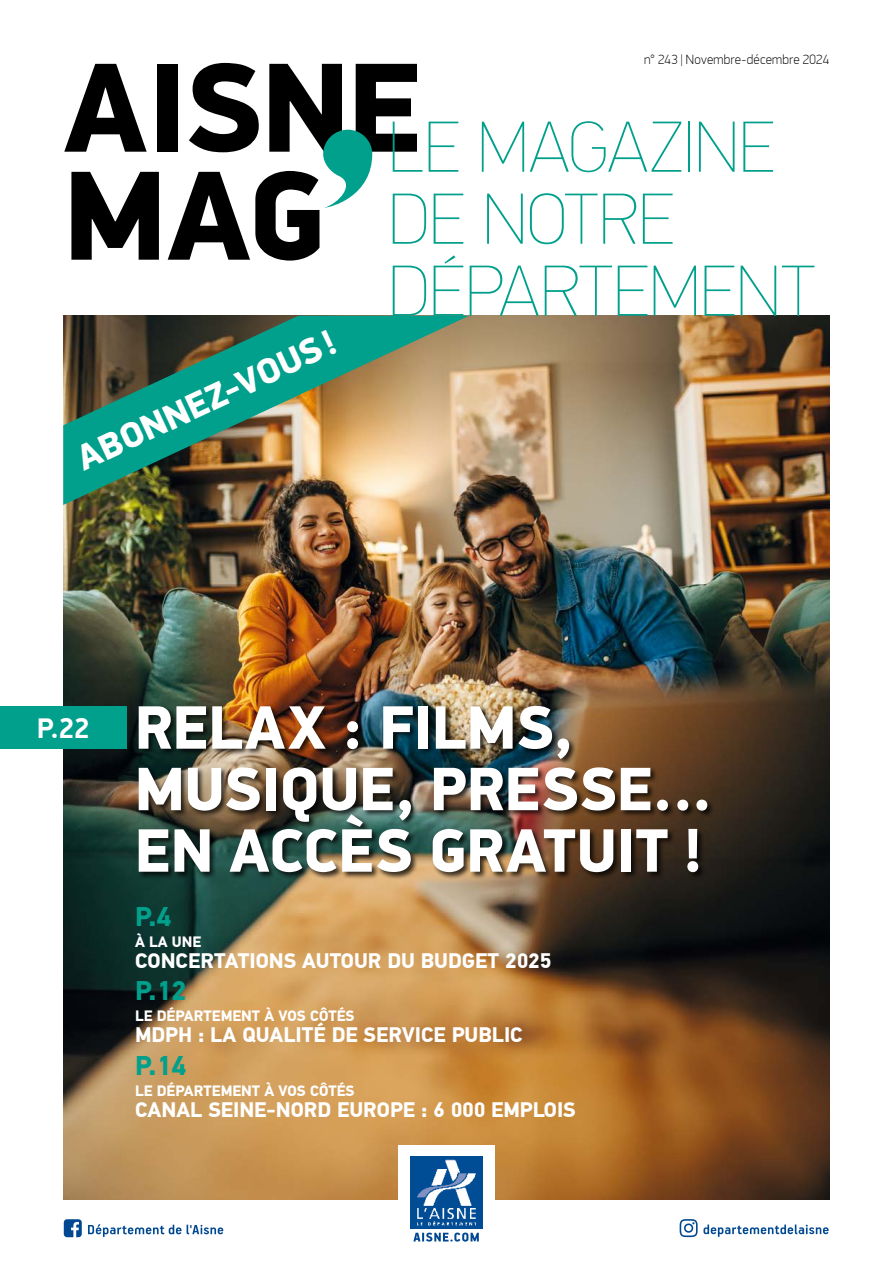
<style>
.page{position:relative;width:893px;height:1263px;background:#fff}
.page>*{position:absolute;margin:0;border:0;box-sizing:border-box;transform-origin:0 0}
.t1{font:900 127.5px/108px "PF Din Display Pro";letter-spacing:-.015em;color:#000}
.t2{font:100 72px/72px "PF Din Text Pro";letter-spacing:-.025em;color:#00a08c}
.t3{font:900 61.5px/61.5px "PF Din Display Pro";color:#fff}
.t4{font:900 36px "PF Din Display Pro";color:#fff}
.t5{font:700 28.5px "PF Din Display Pro";color:#fff}
.t6{font:700 27px "PF Din Text Pro";color:#00a08c}
.t7{font:700 21px "PF Din Text Pro";color:#fff}
.t8{font:700 15px "PF Din Text Pro";color:#fff}
.t9{font:100 13.5px "PF Din Display Pro";letter-spacing:.02em;color:#000}
</style>
<div class="page">
<img style="left:64px;top:316px;width:765px;height:883px">
<div style="left:137px;top:705px;width:578px;height:174px;background:#000;opacity:.75"></div>
<div style="left:0;top:706px;width:126px;height:42px;background:#00a08c"></div>
<svg style="left:323px;top:130px;width:49px;height:78px"></svg>
<div style="left:398px;top:1145px;width:97px;height:80px;background:#fff"></div>
<svg style="left:413px;top:1232px;width:66px;height:9px"></svg>
<svg style="left:64px;top:1219px;width:159px;height:18px"></svg>
<svg style="left:680px;top:1219px;width:149px;height:18px"></svg>
<img style="left:410px;top:1156px;width:73px;height:72px">
<img style="left:63px;top:316px;width:406px;height:189px">
<p class="t9" style="left:644px;top:51px;width:186px">n° 243 | Novembre-décembre 2024</p>
<h1 class="t1" style="left:64px;top:58px;width:360px">AISNE<br>MAG</h1>
<h2 class="t2" style="left:387px;top:112px;width:430px">LE MAGAZINE<br>DE NOTRE<br>DÉPARTEMENT</h2>
<h3 class="t4" style="left:69px;top:440px;width:283px;rotate:-25deg">ABONNEZ-VOUS !</h3>
<h3 class="t5" style="left:37px;top:711px;width:54px">P.22</h3>
<h3 class="t3" style="left:135px;top:699px;width:578px">RELAX : FILMS,<br>MUSIQUE, PRESSE…<br>EN ACCÈS GRATUIT !</h3>
<p class="t6" style="left:135px;top:900px;width:38px">P.4</p>
<p class="t8" style="left:135px;top:933px;width:68px">À LA UNE</p>
<p class="t7" style="left:135px;top:948px;width:418px">CONCERTATIONS AUTOUR DU BUDGET 2025</p>
<p class="t6" style="left:135px;top:975px;width:53px">P.12</p>
<p class="t8" style="left:135px;top:1007px;width:221px">LE DÉPARTEMENT À VOS CÔTÉS</p>
<p class="t7" style="left:135px;top:1022px;width:389px">MDPH : LA QUALITÉ DE SERVICE PUBLIC</p>
<p class="t6" style="left:135px;top:1049px;width:53px">P.14</p>
<p class="t8" style="left:135px;top:1081px;width:221px">LE DÉPARTEMENT À VOS CÔTÉS</p>
<p class="t7" style="left:135px;top:1097px;width:442px">CANAL SEINE-NORD EUROPE : 6 000 EMPLOIS</p>
</div>
